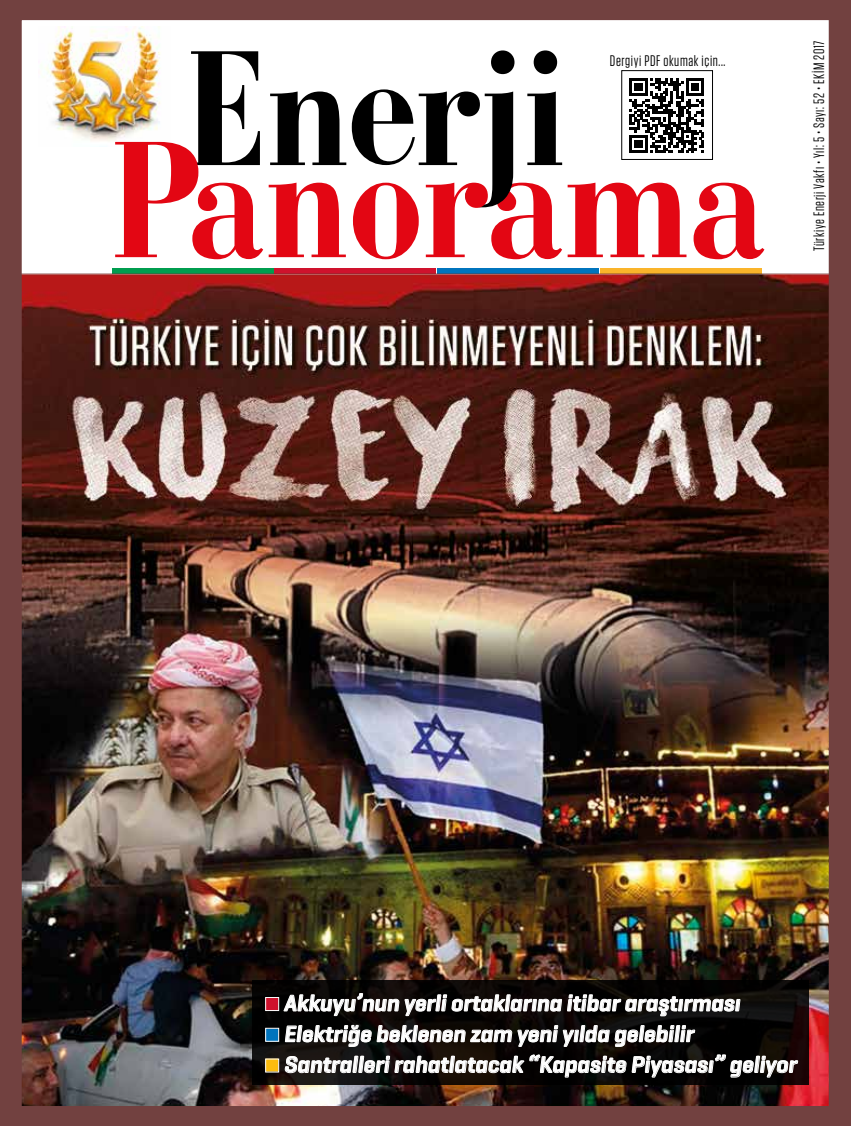
<style>
.page{position:relative;width:851px;height:1126px;background:#fff}
.page>*{position:absolute;margin:0;border:0;box-sizing:border-box;transform-origin:0 0}
.t1{font:italic 600 23.1px/30.8px "Geogrotesque";color:#fff}
.t2{font:15.3px "Tungsten";letter-spacing:.04em;color:#000}
.t3{font:15px "Tungsten";letter-spacing:.04em;color:#000}
</style>
<div class="page">
<img style="left:0;top:0;width:851px;height:1126px">
<div style="left:622px;top:71px;width:90px;height:88px;background:#fff"></div>
<div style="left:621px;top:70px;width:92px;height:90px;border:1px solid #000"></div>
<svg style="left:252px;top:980px;width:556px;height:104px;background:#090504"></svg>
<div style="left:265px;top:997px;width:14px;height:14px;border:1px solid #fff"></div>
<div style="left:265px;top:1028px;width:14px;height:13px;border:1px solid #fff"></div>
<div style="left:265px;top:1059px;width:14px;height:13px;border:1px solid #fff"></div>
<img style="left:39px;top:26px;width:132px;height:121px">
<svg style="left:270px;top:92px;width:76px;height:73px"></svg>
<svg style="left:491px;top:50px;width:23px;height:24px"></svg>
<svg style="left:534px;top:50px;width:23px;height:24px"></svg>
<svg style="left:115px;top:51px;width:148px;height:208px"></svg>
<svg style="left:693px;top:183px;width:71px;height:76px"></svg>
<svg style="left:269px;top:183px;width:77px;height:74px"></svg>
<svg style="left:352px;top:89px;width:210px;height:170px"></svg>
<svg style="left:568px;top:183px;width:118px;height:74px"></svg>
<svg style="left:629px;top:78px;width:75px;height:75px"></svg>
<svg style="left:266px;top:988px;width:532px;height:96px;background:#2d2a29"></svg>
<p class="t2" style="left:610px;top:53px;width:117px">Dergiyi PDF okumak için...</p>
<p class="t3" style="left:811px;top:251px;width:212px;rotate:-90deg">Türkiye Enerji Vakfı • Yıl: 5 • Sayı: 52 • EKİM 2017</p>
<p class="t1" style="left:284px;top:987px;width:514px">Akkuyu’nun yerli ortaklarına itibar araştırması<br>Elektriğe beklenen zam yeni yılda gelebilir<br>Santralleri rahatlatacak “Kapasite Piyasası” geliyor</p>
</div>
